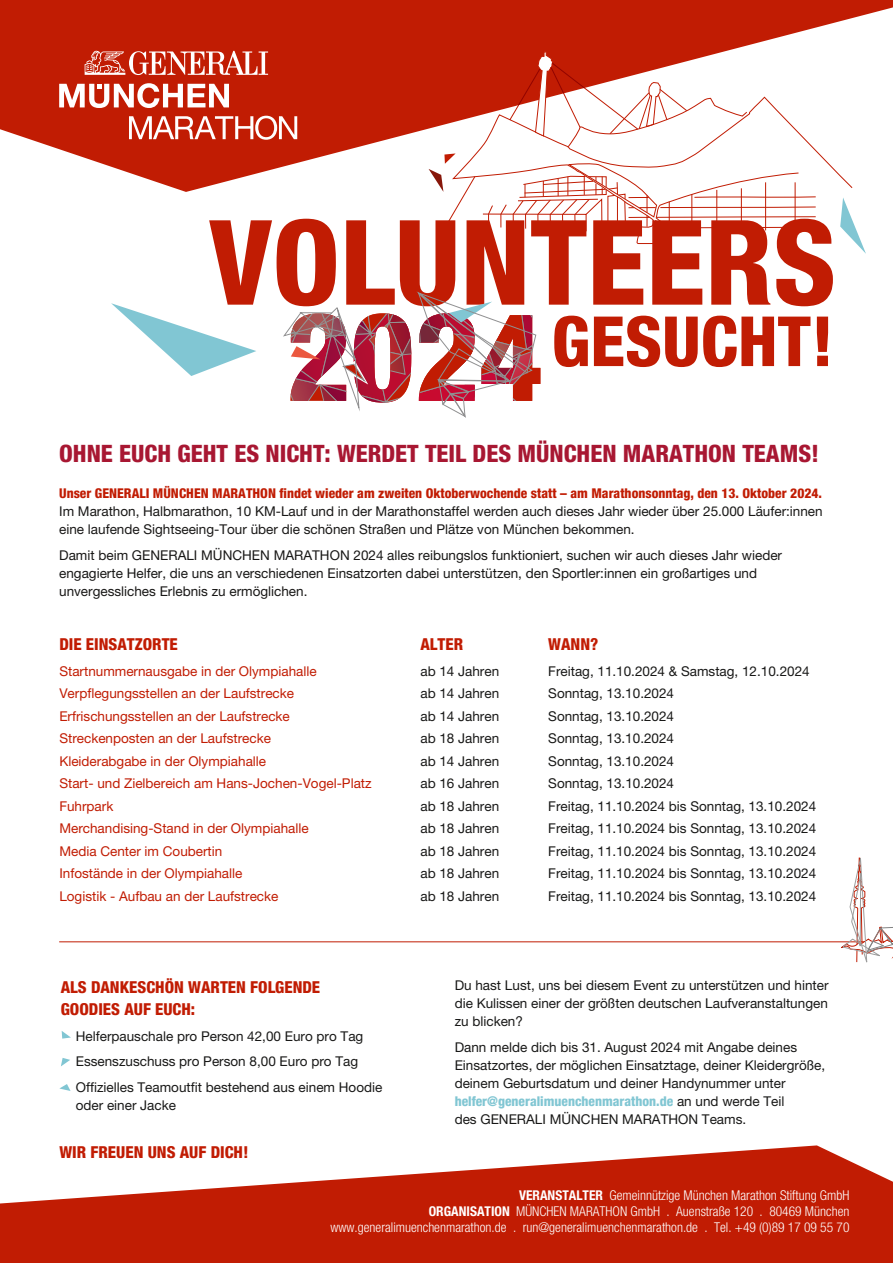
<style>
.page{position:relative;width:893px;height:1263px;background:#fff}
.page>*{position:absolute;margin:0;border:0;box-sizing:border-box;transform-origin:0 0}
.t1{font:118.05px "Helvetica Neue LT 87 Hv Cn";color:#c11c03}
.t2{font:69.3px "Helvetica Neue LT 87 Hv Cn";color:#c11c03}
.t3{font:24px "Helvetica Neue LT 87 Hv Cn";color:#a81732}
.t4{font:16.5px/22.5px "Helvetica Neue LT 87 Hv Cn";color:#c11c03}
.t5{font:13.5px/18px "Helvetica Neue LT 55 Rm";color:#181817}
.t6{font:13.5px/18px "Helvetica Neue LT 55 Rm";color:#181716}
.t7{font:13.5px "Helvetica Neue LT 55 Rm";color:#c11c03}
.t8{font:13.5px/16.2px "Helvetica Neue LT 47 Lt Cn";color:#fff;text-align:right}
.t9{font:13.5px "Helvetica Neue LT 87 Hv Cn";color:#c11c03}
.t10{font:13.5px "Helvetica Neue LT 87 Hv Cn";color:#81c6d3}
.s1{font-family:"Helvetica Neue LT 55 Rm";color:#181817}
.s2{font-family:"Helvetica Neue LT 77 Bd Cn"}
</style>
<div class="page">
<svg style="left:0;top:0;width:893px;height:192px;fill:#c11c03"></svg>
<svg style="left:111px;top:303px;width:145px;height:73px"></svg>
<svg style="left:451px;top:96px;width:402px;height:148px"></svg>
<svg style="left:429px;top:153px;width:47px;height:71px"></svg>
<svg style="left:510px;top:51px;width:238px;height:97px"></svg>
<svg style="left:482px;top:163px;width:335px;height:69px"></svg>
<svg style="left:840px;top:197px;width:26px;height:57px"></svg>
<svg style="left:284px;top:293px;width:256px;height:124px"></svg>
<svg style="left:0;top:1145px;width:893px;height:118px;fill:#c11c03"></svg>
<svg style="left:85px;top:51px;width:183px;height:24px"></svg>
<svg style="left:129px;top:116px;width:168px;height:24px"></svg>
<svg style="left:59px;top:83px;width:170px;height:25px"></svg>
<svg style="left:62px;top:1031px;width:9px;height:7px"></svg>
<svg style="left:61px;top:1058px;width:9px;height:8px"></svg>
<svg style="left:59px;top:1084px;width:12px;height:7px"></svg>
<svg style="left:59px;top:857px;width:834px;height:106px"></svg>
<h1 class="t1" style="left:209px;top:190px;width:629px">VOLUNTEERS</h1>
<h2 class="t2" style="left:552px;top:299px;width:284px">GESUCHT!</h2>
<h3 class="t3" style="left:59px;top:439px;width:762px">OHNE EUCH GEHT ES NICHT: WERDET TEIL DES MÜNCHEN MARATHON TEAMS!</h3>
<p class="t9" style="left:59px;top:485px;width:764px">Unser GENERALI MÜNCHEN MARATHON findet wieder am zweiten Oktoberwochende statt – am Marathonsonntag, den 13. Oktober 2024.</p>
<p class="t6" style="left:59px;top:502px;width:765px">Im Marathon, Halbmarathon, 10 KM-Lauf und in der Marathonstaffel werden auch dieses Jahr wieder über 25.000 Läufer:innen eine laufende Sightseeing-Tour über die schönen Straßen und Plätze von München bekommen.</p>
<p class="t6" style="left:59px;top:546px;width:724px">Damit beim GENERALI MÜNCHEN MARATHON 2024 alles reibungslos funktioniert, suchen wir auch dieses Jahr wieder engagierte Helfer, die uns an verschiedenen Einsatzorten dabei unterstützen, den Sportler:innen ein großartiges und unvergessliches Erlebnis zu ermöglichen.</p>
<p class="t4" style="left:59px;top:633px;width:120px">DIE EINSATZORTE</p>
<p class="t4" style="left:420px;top:633px;width:44px">ALTER</p>
<p class="t4" style="left:548px;top:633px;width:52px">WANN?</p>
<p class="t7" style="left:59px;top:663px;width:259px">Startnummernausgabe in der Olympiahalle</p>
<p class="t5" style="left:420px;top:662px;width:80px">ab 14 Jahren</p>
<p class="t5" style="left:548px;top:662px;width:263px">Freitag, 11.10.2024 &amp; Samstag, 12.10.2024</p>
<p class="t7" style="left:59px;top:685px;width:236px">Verpflegungsstellen an der Laufstrecke</p>
<p class="t5" style="left:420px;top:684px;width:80px">ab 14 Jahren</p>
<p class="t5" style="left:548px;top:684px;width:127px">Sonntag, 13.10.2024</p>
<p class="t7" style="left:59px;top:708px;width:232px">Erfrischungsstellen an der Laufstrecke</p>
<p class="t5" style="left:420px;top:707px;width:80px">ab 14 Jahren</p>
<p class="t5" style="left:548px;top:707px;width:127px">Sonntag, 13.10.2024</p>
<p class="t7" style="left:59px;top:730px;width:213px">Streckenposten an der Laufstrecke</p>
<p class="t5" style="left:420px;top:729px;width:80px">ab 18 Jahren</p>
<p class="t5" style="left:548px;top:729px;width:127px">Sonntag, 13.10.2024</p>
<p class="t7" style="left:59px;top:753px;width:208px">Kleiderabgabe in der Olympiahalle</p>
<p class="t5" style="left:420px;top:752px;width:80px">ab 14 Jahren</p>
<p class="t5" style="left:548px;top:752px;width:127px">Sonntag, 13.10.2024</p>
<p class="t7" style="left:59px;top:775px;width:314px">Start- und Zielbereich am Hans-Jochen-Vogel-Platz</p>
<p class="t5" style="left:420px;top:774px;width:80px">ab 16 Jahren</p>
<p class="t5" style="left:548px;top:774px;width:127px">Sonntag, 13.10.2024</p>
<p class="t7" style="left:59px;top:798px;width:56px">Fuhrpark</p>
<p class="t5" style="left:420px;top:797px;width:80px">ab 18 Jahren</p>
<p class="t5" style="left:548px;top:797px;width:269px">Freitag, 11.10.2024 bis Sonntag, 13.10.2024</p>
<p class="t7" style="left:59px;top:820px;width:251px">Merchandising-Stand in der Olympiahalle</p>
<p class="t5" style="left:420px;top:819px;width:80px">ab 18 Jahren</p>
<p class="t5" style="left:548px;top:819px;width:269px">Freitag, 11.10.2024 bis Sonntag, 13.10.2024</p>
<p class="t7" style="left:59px;top:843px;width:165px">Media Center im Coubertin</p>
<p class="t5" style="left:420px;top:842px;width:80px">ab 18 Jahren</p>
<p class="t5" style="left:548px;top:842px;width:269px">Freitag, 11.10.2024 bis Sonntag, 13.10.2024</p>
<p class="t7" style="left:59px;top:865px;width:185px">Infostände in der Olympiahalle</p>
<p class="t5" style="left:420px;top:864px;width:80px">ab 18 Jahren</p>
<p class="t5" style="left:548px;top:864px;width:269px">Freitag, 11.10.2024 bis Sonntag, 13.10.2024</p>
<p class="t7" style="left:59px;top:888px;width:221px">Logistik - Aufbau an der Laufstrecke</p>
<p class="t5" style="left:420px;top:887px;width:80px">ab 18 Jahren</p>
<p class="t5" style="left:548px;top:887px;width:269px">Freitag, 11.10.2024 bis Sonntag, 13.10.2024</p>
<p class="t4" style="left:61px;top:975px;width:261px">ALS DANKESCHÖN WARTEN FOLGENDE<br>GOODIES AUF EUCH:</p>
<p class="t5" style="left:76px;top:1023px;width:308px;line-height:25.5px">Helferpauschale pro Person 42,00 Euro pro Tag<br>Essenszuschuss pro Person 8,00 Euro pro Tag<br>Offizielles Teamoutfit bestehend aus einem Hoodie</p>
<p class="t5" style="left:76px;top:1096px;width:102px">oder einer Jacke</p>
<p class="t4" style="left:59px;top:1141px;width:191px">WIR FREUEN UNS AUF DICH!</p>
<p class="t5" style="left:455px;top:976px;width:375px;text-align:justify">Du hast Lust, uns bei diesem Event zu unterstützen und hinter die Kulissen einer der größten deutschen Laufveranstaltungen zu blicken?</p>
<p class="t5" style="left:455px;top:1037px;width:372px">Dann melde dich bis 31. August 2024 mit Angabe deines<br>Einsatzortes, der möglichen Einsatztage, deiner Kleidergröße, deinem Geburtsdatum und deiner Handynummer unter</p>
<p class="t10" style="left:455px;top:1093px;width:331px">helfer@generalimuenchenmarathon.de <span class="s1">an und werde Teil</span></p>
<p class="t5" style="left:455px;top:1109px;width:293px">des GENERALI MÜNCHEN MARATHON Teams.</p>
<p class="t8" style="left:331px;top:1187px;width:520px"><span class="s2">VERANSTALTER</span> Gemeinnützige München Marathon Stiftung GmbH<br><span class="s2">ORGANISATION</span> MÜNCHEN MARATHON GmbH . Auenstraße 120 . 80469 München www.generalimuenchenmarathon.de . run@generalimuenchenmarathon.de . Tel. +49 (0)89 17 09 55 70</p>
</div>
